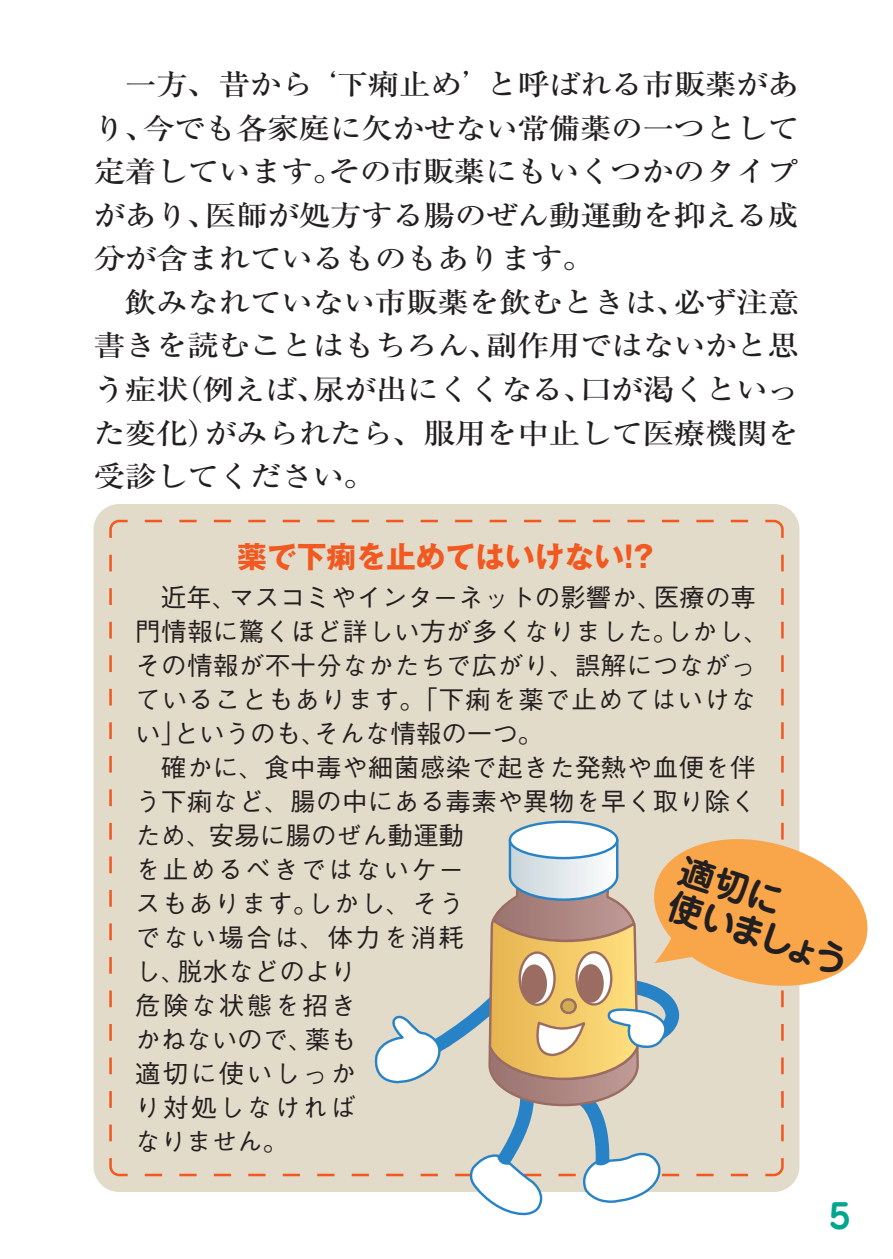
<style>
.page{position:relative;width:893px;height:1259px;background:#fff}
.page>*{position:absolute;margin:0;border:0;box-sizing:border-box;transform-origin:0 0}
.t1{font:35.4px/37.5px "Jun 501 Pro Bold 90 pv RKSJ H";color:#231f20}
.t2{font:700 29.7px "Gothic MB101 Pro";color:#f15921}
.t3{font:500 28.8px/43.5px "Ryumin Pro";letter-spacing:-.02em;color:#231f20;text-align:justify;scale:1.11 1}
.t4{font:500 25.5px/33.9px "Gothic BBB Pro";letter-spacing:.015em;color:#231f20}
</style>
<div class="page">
<div style="left:94px;top:504px;width:705px;height:688px;background:#e3dbc9;border-radius:26px"></div>
<svg style="left:109px;top:519px;width:675px;height:658px"></svg>
<svg style="left:136px;top:555px;width:731px;height:661px"></svg>
<p class="t3" style="left:94px;top:60px;width:637px">　一方、昔から‘下痢止め’と呼ばれる市販薬があり、今でも各家庭に欠かせない常備薬の一つとして定着しています。その市販薬にもいくつかのタイプがあり、医師が処方する腸のぜん動運動を抑える成分が含まれているものもあります。</p>
<p class="t3" style="left:94px;top:278px;width:637px">　飲みなれていない市販薬を飲むときは、必ず注意書きを読むことはもちろん、副作用ではないかと思う症状（例えば、尿が出にくくなる、口が渇くといった変化）がみられたら、服用を中止して医療機関を受診してください。</p>
<p class="t2" style="left:237px;top:532px;width:418px">薬で下痢を止めてはいけない!?</p>
<p class="t4" style="left:135px;top:577px;width:635px">　近年、マスコミやインターネットの影響か、医療の専門情報に驚くほど詳しい方が多くなりました。しかし、その情報が不十分なかたちで広がり、誤解につながっていることもあります。「下痢を薬で止めてはいけない」というのも、そんな情報の一つ。</p>
<p class="t4" style="left:135px;top:747px;width:622px">　確かに、食中毒や細菌感染で起きた発熱や血便を伴う下痢など、腸の中にある毒素や異物を早く取り除くため、安易に腸のぜん動運動<br>を止めるべきではないケー<br>スもあります。しかし、そう<br>でない場合は、体力を消耗<br>し、脱水などのより<br>危険な状態を招き<br>かねないので、薬も<br>適切に使いしっか<br>り対処しなければ<br>なりません。</p>
<p class="t1" style="left:687px;top:848px;width:189px;rotate:18deg">適切に<br>使いましょう</p>
</div>
